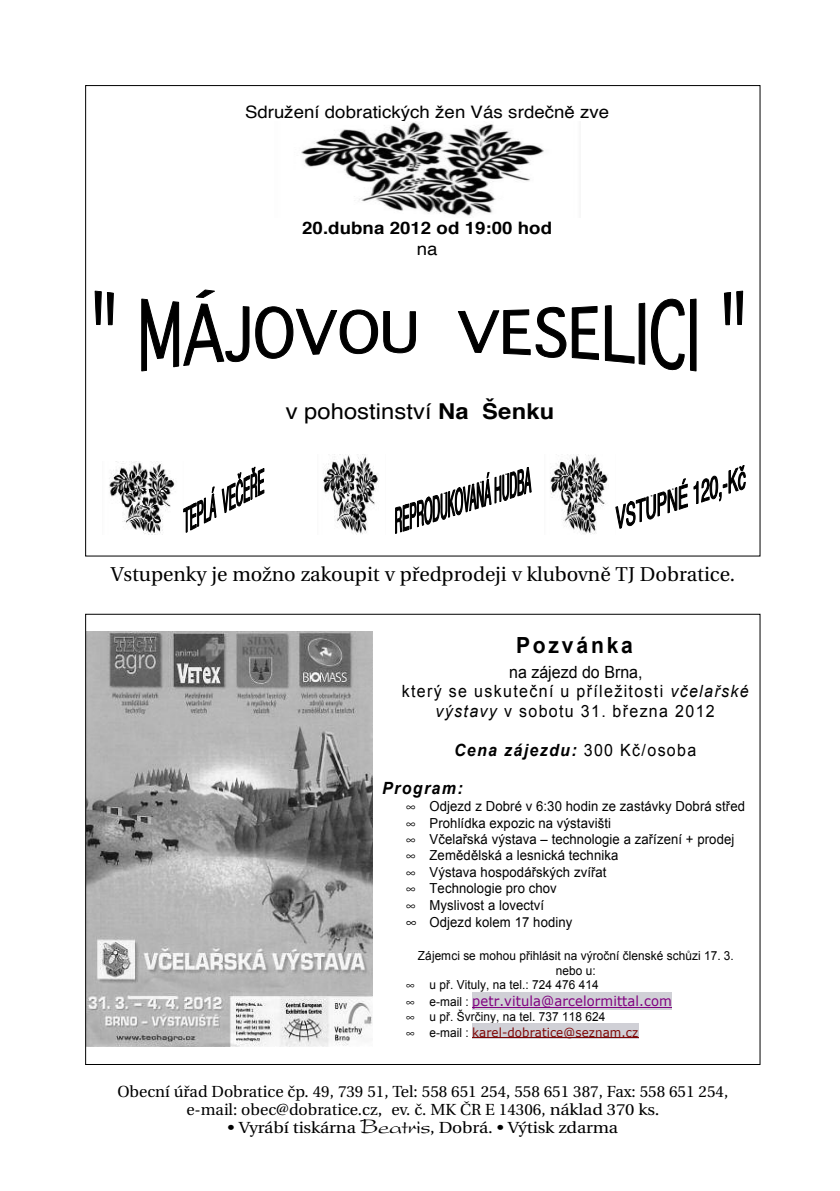
<style>
.page{position:relative;width:840px;height:1191px;background:#fff}
.page>*{position:absolute;margin:0;border:0;box-sizing:border-box;transform-origin:0 0}
.t1{font:700 22.2px "Arial";letter-spacing:.13em;color:#000;scale:.95 1}
.t2{font:21.8px "Helvetica";letter-spacing:.005em;color:#000;scale:1.08 1}
.t3{font:20px "Utopia CE";color:#000}
.t4{font:17.2px "Helvetica";letter-spacing:.005em;color:#000;scale:1.08 1}
.t5{font:700 17.2px "Helvetica";letter-spacing:.005em;color:#000;scale:1.08 1}
.t6{font:16.8px/19.4px "Arial";letter-spacing:.085em;color:#000;text-align:center;scale:.95 1}
.t7{font:italic 700 16.8px "Arial";letter-spacing:.085em;color:#000;scale:.95 1}
.t8{font:16px/18px "Utopia CE";color:#000;text-align:center}
.t9{font:16px "Utopia CE";color:#000;scale:1.1 1}
.t10{font:13.8px/16.6px "Arial";letter-spacing:.01em;color:#000;scale:.95 1}
.t11{font:13.8px "Verdana";letter-spacing:.01em;color:#800080;scale:.95 1}
.t12{font:12.4px "Arial";letter-spacing:.005em;color:#000;scale:.95 1}
.t13{font:12.4px "Verdana";letter-spacing:.005em;color:#7e0505;scale:.95 1}
.s1{font-weight:700}
.s2{font-style:italic}
.s3{font-weight:400;font-style:normal}
.s4{color:#000}
.s5{font-family:"Arial";font-size:12.4px;color:#000}
.s6{font-family:"Arial";color:#000}
.s7{font-family:"Present CE";font-size:22px}
</style>
<div class="page">
<img style="left:301px;top:122px;width:243px;height:94px">
<svg style="left:94px;top:289px;width:649px;height:82px"></svg>
<img style="left:109px;top:461px;width:66px;height:74px">
<svg style="left:183px;top:466px;width:81px;height:67px"></svg>
<img style="left:323px;top:454px;width:56px;height:81px">
<svg style="left:395px;top:467px;width:136px;height:67px"></svg>
<img style="left:550px;top:454px;width:58px;height:80px">
<svg style="left:615px;top:465px;width:130px;height:64px"></svg>
<div style="left:472px;top:992px;width:199px;height:17px;background:#d0d0d6"></div>
<hr style="left:472px;top:1007px;width:199px;height:1px;background:#800080">
<div style="left:472px;top:1023px;width:166px;height:16px;background:#d0d0d6"></div>
<hr style="left:472px;top:1037px;width:166px;height:1px;background:#7e0505">
<img style="left:87px;top:631px;width:285px;height:416px">
<p class="t4" style="left:245px;top:104px;width:338px">Sdru!ení dobratick"ch !en Vás srde#n$ zve</p>
<p class="t5" style="left:302px;top:221px;width:233px">20.dubna 2012 od 19:00 hod</p>
<p class="t4" style="left:416px;top:242px;width:21px">na</p>
<h2 class="t2" style="left:285px;top:402px;width:250px">v pohostinství <span class="s1">Na !enku</span></h2>
<h3 class="t3" style="left:111px;top:566px;width:625px">Vstupenky je možno zakoupit v předprodeji v klubovně TJ Dobratice.</h3>
<h1 class="t1" style="left:515px;top:633px;width:124px">Pozvánka</h1>
<p class="t6" style="left:401px;top:662px;width:366px">na zájezd do Brna,<br>kter! se uskute"ní u p#íle$itosti <span class="s2">v!ela"ské v#stavy</span> v sobotu 31. b#ezna 2012</p>
<p class="t7" style="left:454px;top:740px;width:256px">Cena zájezdu: <span class="s3">300 K"/osoba</span></p>
<p class="t7" style="left:382px;top:779px;width:86px">Program:</p>
<p class="t10" style="left:406px;top:798px;width:358px">∞ Odjezd z Dobré v 6:30 hodin ze zastávky Dobrá st#ed ∞ Prohlídka expozic na v!stavi%ti<br>∞ V"ela#ská v!stava – technologie a za#ízení + prodej ∞ Zem&amp;d&amp;lská a lesnická technika<br>∞ V!stava hospodá#sk!ch zví#at<br>∞ Technologie pro chov<br>∞ Myslivost a lovectví<br>∞ Odjezd kolem 17 hodiny</p>
<p class="t12" style="left:418px;top:949px;width:333px">Zájemci se mohou p#ihlásit na v!ro"ní "lenské sch'zi 17. 3.</p>
<p class="t12" style="left:555px;top:963px;width:44px">nebo u:</p>
<p class="t12" style="left:406px;top:978px;width:204px">∞ u p#. Vituly, na tel.: 724 476 414</p>
<p class="t11" style="left:406px;top:992px;width:281px"><span class="s4">∞</span> <span class="s5">e-mail :</span> petr.vitula@arcelormittal.com</p>
<p class="t12" style="left:406px;top:1009px;width:211px">∞ u p#. (vr"iny, na tel. 737 118 624</p>
<p class="t13" style="left:406px;top:1024px;width:246px"><span class="s4">∞</span> <span class="s6">e-mail :</span> karel-dobratice@seznam.cz</p>
<p class="t8" style="left:117px;top:1083px;width:612px">Obecní úřad Dobratice čp. 49, 739 51, Tel: 558 651 254, 558 651 387, Fax: 558 651 254, e-mail: obec@dobratice.cz, ev. č. MK ČR E 14306, náklad 370 ks.</p>
<p class="t9" style="left:227px;top:1120px;width:356px">• Vyrábí tiskárna <span class="s7">Beatris</span>, Dobrá. • Výtisk zdarma</p>
</div>
